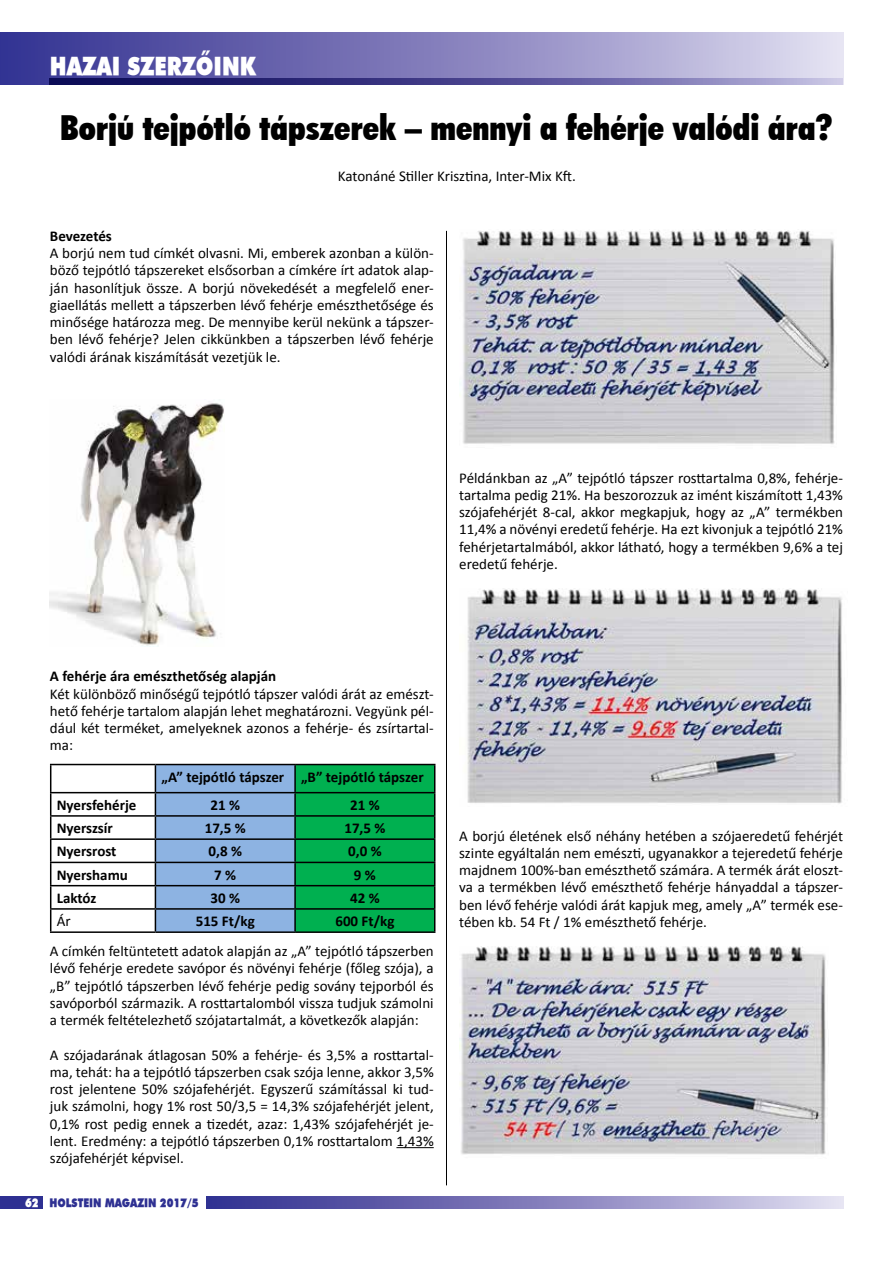
<style>
.page{position:relative;width:893px;height:1263px;background:#fff}
.page>*{position:absolute;margin:0;border:0;box-sizing:border-box;transform-origin:0 0}
.t1{font:34.5px "Futura X Blk Cn PFL";color:#000}
.t2{font:25.35px "Futura X Blk PFL";color:#fff;scale:.83 1}
.t3{font:15px/17.2px "Calibri";color:#000;text-align:justify}
.t4{font:700 15px "Calibri";color:#000}
.t5{font:12px "Futura X Blk PFL";color:#2e3092;scale:.83 1}
.s1{color:#fff}
</style>
<div class="page">
<div style="left:0;top:1196px;width:43px;height:13px;background:#2e3092"></div>
<svg style="left:207px;top:1196px;width:636px;height:13px;background:#8480bc"></svg>
<div style="left:0;top:32px;width:843px;height:52px;background:linear-gradient(to right,#2e2b8e,#ddd9ed)"></div>
<svg style="left:50px;top:78px;width:793px;height:6px;background:#514d90"></svg>
<hr style="left:446px;top:231px;width:1px;height:954px;background:#000">
<hr style="left:396px;top:1147px;width:38px;height:1px;background:#000">
<img style="left:50px;top:403px;width:174px;height:244px">
<hr style="left:50px;top:764px;width:105px;height:1px;background:#000">
<hr style="left:50px;top:792px;width:105px;height:1px;background:#000">
<hr style="left:50px;top:815px;width:105px;height:2px;background:#000">
<hr style="left:50px;top:838px;width:105px;height:2px;background:#000">
<hr style="left:50px;top:862px;width:105px;height:1px;background:#000">
<hr style="left:50px;top:885px;width:105px;height:1px;background:#000">
<hr style="left:50px;top:908px;width:105px;height:2px;background:#000">
<svg style="left:50px;top:765px;width:1px;height:166px"></svg>
<svg style="left:155px;top:764px;width:280px;height:167px;background:#41a48d"></svg>
<hr style="left:50px;top:931px;width:105px;height:2px;background:#000">
<hr style="left:155px;top:931px;width:140px;height:2px;background:#000">
<hr style="left:295px;top:931px;width:140px;height:2px;background:#000">
<img style="left:463px;top:230px;width:372px;height:214px">
<img style="left:467px;top:588px;width:375px;height:216px">
<img style="left:459px;top:946px;width:367px;height:209px">
<h2 class="t2" style="left:50px;top:49px;width:250px">HAZAI SZERZŐINK</h2>
<h1 class="t1" style="left:60px;top:104px;width:774px">Borjú tejpótló tápszerek – mennyi a fehérje valódi ára?</h1>
<p class="t3" style="left:338px;top:167px;width:239px">Katonáné Stiller Krisztina, Inter-Mix Kft.</p>
<p class="t4" style="left:50px;top:226px;width:63px">Bevezetés</p>
<p class="t3" style="left:50px;top:245px;width:385px">A borjú nem tud címkét olvasni. Mi, emberek azonban a külön&shy;böző tejpótló tápszereket elsősorban a címkére írt adatok alap&shy;ján hasonlítjuk össze. A borjú növekedését a megfelelő ener&shy;giaellátás mellett a tápszerben lévő fehérje emészthetősége és minősége határozza meg. De mennyibe kerül nekünk a tápszer&shy;ben lévő fehérje? Jelen cikkünkben a tápszerben lévő fehérje valódi árának kiszámítását vezetjük le.</p>
<p class="t3" style="left:459px;top:469px;width:385px">Példánkban az „A” tejpótló tápszer rosttartalma 0,8%, fehérje&shy;tartalma pedig 21%. Ha beszorozzuk az imént kiszámított 1,43% szójafehérjét 8-cal, akkor megkapjuk, hogy az „A” termékben 11,4% a növényi eredetű fehérje. Ha ezt kivonjuk a tejpótló 21% fehérjetartalmából, akkor látható, hogy a termékben 9,6% a tej eredetű fehérje.</p>
<p class="t4" style="left:50px;top:667px;width:228px">A fehérje ára emészthetőség alapján</p>
<p class="t3" style="left:50px;top:685px;width:385px">Két különböző minőségű tejpótló tápszer valódi árát az emészt&shy;hető fehérje tartalom alapján lehet meghatározni. Vegyünk pél&shy;dául két terméket, amelyeknek azonos a fehérje- és zsírtartal&shy;ma:</p>
<p class="t4" style="left:161px;top:767px;width:264px">„A” tejpótló tápszer „B” tejpótló tápszer</p>
<p class="t4" style="left:57px;top:795px;width:81px">Nyersfehérje</p>
<p class="t4" style="left:210px;top:795px;width:31px">21 %</p>
<p class="t4" style="left:350px;top:795px;width:31px">21 %</p>
<p class="t4" style="left:57px;top:818px;width:58px">Nyerszsír</p>
<p class="t4" style="left:205px;top:818px;width:43px">17,5 %</p>
<p class="t4" style="left:344px;top:818px;width:43px">17,5 %</p>
<p class="t4" style="left:57px;top:842px;width:61px">Nyersrost</p>
<p class="t4" style="left:209px;top:842px;width:35px">0,8 %</p>
<p class="t4" style="left:348px;top:842px;width:35px">0,0 %</p>
<p class="t4" style="left:57px;top:865px;width:73px">Nyershamu</p>
<p class="t4" style="left:214px;top:865px;width:23px">7 %</p>
<p class="t4" style="left:354px;top:865px;width:23px">9 %</p>
<p class="t4" style="left:57px;top:888px;width:41px">Laktóz</p>
<p class="t4" style="left:210px;top:888px;width:31px">30 %</p>
<p class="t4" style="left:350px;top:888px;width:31px">42 %</p>
<p class="t3" style="left:57px;top:913px;width:15px">Ár</p>
<p class="t4" style="left:196px;top:911px;width:61px">515 Ft/kg</p>
<p class="t4" style="left:335px;top:911px;width:61px">600 Ft/kg</p>
<p class="t3" style="left:50px;top:943px;width:385px">A címkén feltüntetett adatok alapján az „A” tejpótló tápszerben lévő fehérje eredete savópor és növényi fehérje (főleg szója), a „B” tejpótló tápszerben lévő fehérje pedig sovány tejporból és savóporból származik. A rosttartalomból vissza tudjuk számolni a termék feltételezhető szójatartalmát, a következők alapján:</p>
<p class="t3" style="left:50px;top:1046px;width:385px">A szójadarának átlagosan 50% a fehérje- és 3,5% a rosttartal&shy;ma, tehát: ha a tejpótló tápszerben csak szója lenne, akkor 3,5% rost jelentene 50% szójafehérjét. Egyszerű számítással ki tud&shy;juk számolni, hogy 1% rost 50/3,5 = 14,3% szójafehérjét jelent, 0,1% rost pedig ennek a tizedét, azaz: 1,43% szójafehérjét je&shy;lent. Eredmény: a tejpótló tápszerben 0,1% rosttartalom 1,43% szójafehérjét képvisel.</p>
<p class="t5" style="left:25px;top:1194px;width:211px"><span class="s1">62</span> HOLSTEIN MAGAZIN 2017/5</p>
<p class="t3" style="left:459px;top:827px;width:385px">A borjú életének első néhány hetében a szójaeredetű fehérjét szinte egyáltalán nem emészti, ugyanakkor a tejeredetű fehérje majdnem 100%-ban emészthető számára. A termék árát eloszt&shy;va a termékben lévő emészthető fehérje hányaddal a tápszer&shy;ben lévő fehérje valódi árát kapjuk meg, amely „A” termék ese&shy;tében kb. 54 Ft / 1% emészthető fehérje.</p>
</div>
